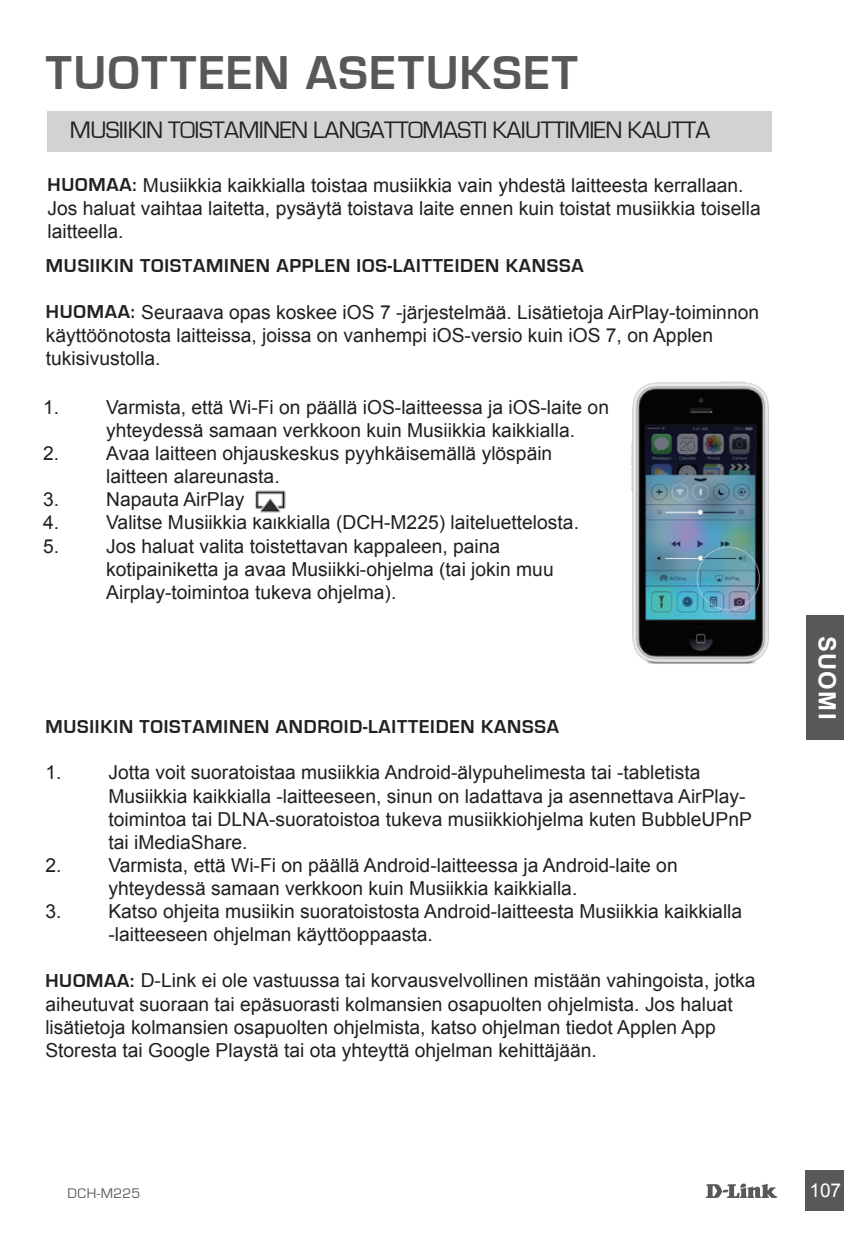
<style>
.page{position:relative;width:844px;height:1241px;background:#fff}
.page>*{position:absolute;margin:0;border:0;box-sizing:border-box;transform-origin:0 0}
.t1{font:700 49px "Eurostile";letter-spacing:.03em;color:#57585a}
.t2{font:24.5px "Eurostile";letter-spacing:-.025em;color:#231f20}
.t3{font:700 23.8px "Arial";letter-spacing:.06em;color:#fff}
.t4{font:19.25px/23.1px "Arial";color:#231f20}
.t5{font:700 19.25px "Eurostile";letter-spacing:.04em;color:#231f20}
.t6{font:18.9px "Arial";color:#fff}
.t7{font:14.35px "Eurostile";letter-spacing:.035em;color:#57585a}
.s1{font-family:"Eurostile";font-weight:700}
</style>
<div class="page">
<svg style="left:706px;top:1183px;width:71px;height:14px"></svg>
<div style="left:804px;top:1170px;width:39px;height:40px;background:#57585a"></div>
<div style="left:806px;top:615px;width:37px;height:124px;background:#57585a"></div>
<div style="left:48px;top:112px;width:724px;height:40px;background:#d1d2d4"></div>
<img style="left:631px;top:381px;width:138px;height:283px">
<img style="left:255px;top:490px;width:30px;height:23px">
<h1 class="t1" style="left:46px;top:46px;width:533px">TUOTTEEN ASETUKSET</h1>
<p class="t2" style="left:70px;top:117px;width:641px">MUSIIKIN TOISTAMINEN LANGATTOMASTI KAIUTTIMIEN KAUTTA</p>
<p class="t4" style="left:48px;top:174px;width:714px"><span class="s1">HUOMAA:</span> Musiikkia kaikkialla toistaa musiikkia vain yhdestä laitteesta kerrallaan.<br>Jos haluat vaihtaa laitetta, pysäytä toistava laite ennen kuin toistat musiikkia toisella laitteella.</p>
<p class="t5" style="left:46px;top:255px;width:539px">MUSIIKIN TOISTAMINEN APPLEN IOS-LAITTEIDEN KANSSA</p>
<p class="t4" style="left:46px;top:300px;width:714px"><span class="s1">HUOMAA:</span> Seuraava opas koskee iOS 7 -järjestelmää. Lisätietoja AirPlay-toiminnon käyttöönotosta laitteissa, joissa on vanhempi iOS-versio kuin iOS 7, on Applen tukisivustolla.</p>
<p class="t4" style="left:43px;top:395px;width:18px">1.</p>
<p class="t4" style="left:106px;top:395px;width:504px">Varmista, että Wi-Fi on päällä iOS-laitteessa ja iOS-laite on yhteydessä samaan verkkoon kuin Musiikkia kaikkialla.</p>
<p class="t4" style="left:43px;top:442px;width:18px">2.</p>
<p class="t4" style="left:106px;top:442px;width:447px">Avaa laitteen ohjauskeskus pyyhkäisemällä ylöspäin laitteen alareunasta.</p>
<p class="t4" style="left:43px;top:488px;width:18px">3.</p>
<p class="t4" style="left:106px;top:488px;width:140px">Napauta AirPlay</p>
<p class="t4" style="left:43px;top:511px;width:18px">4.</p>
<p class="t4" style="left:106px;top:511px;width:474px">Valitse Musiikkia kaikkialla (DCH-M225) laiteluettelosta.</p>
<p class="t4" style="left:43px;top:534px;width:18px">5.</p>
<p class="t4" style="left:106px;top:534px;width:449px">Jos haluat valita toistettavan kappaleen, paina kotipainiketta ja avaa Musiikki-ohjelma (tai jokin muu<br>Airplay-toimintoa tukeva ohjelma).</p>
<p class="t5" style="left:45px;top:715px;width:515px">MUSIIKIN TOISTAMINEN ANDROID-LAITTEIDEN KANSSA</p>
<p class="t4" style="left:45px;top:761px;width:18px">1.</p>
<p class="t4" style="left:108px;top:761px;width:644px">Jotta voit suoratoistaa musiikkia Android-älypuhelimesta tai -tabletista Musiikkia kaikkialla -laitteeseen, sinun on ladattava ja asennettava AirPlay&shy;toimintoa tai DLNA-suoratoistoa tukeva musiikkiohjelma kuten BubbleUPnP tai iMediaShare.</p>
<p class="t4" style="left:45px;top:853px;width:18px">2.</p>
<p class="t4" style="left:108px;top:853px;width:570px">Varmista, että Wi-Fi on päällä Android-laitteessa ja Android-laite on yhteydessä samaan verkkoon kuin Musiikkia kaikkialla.</p>
<p class="t4" style="left:45px;top:899px;width:18px">3.</p>
<p class="t4" style="left:108px;top:899px;width:635px">Katso ohjeita musiikin suoratoistosta Android-laitteesta Musiikkia kaikkialla -laitteeseen ohjelman käyttöoppaasta.</p>
<p class="t4" style="left:45px;top:969px;width:711px"><span class="s1">HUOMAA:</span> D-Link ei ole vastuussa tai korvausvelvollinen mistään vahingoista, jotka aiheutuvat suoraan tai epäsuorasti kolmansien osapuolten ohjelmista. Jos haluat lisätietoja kolmansien osapuolten ohjelmista, katso ohjelman tiedot Applen App Storesta tai Google Playstä tai ota yhteyttä ohjelman kehittäjään.</p>
<p class="t3" style="left:842px;top:635px;width:85px;rotate:90deg">SUOMI</p>
<p class="t7" style="left:67px;top:1185px;width:74px">DCH-M225</p>
<p class="t6" style="left:809px;top:1177px;width:33px">107</p>
</div>
